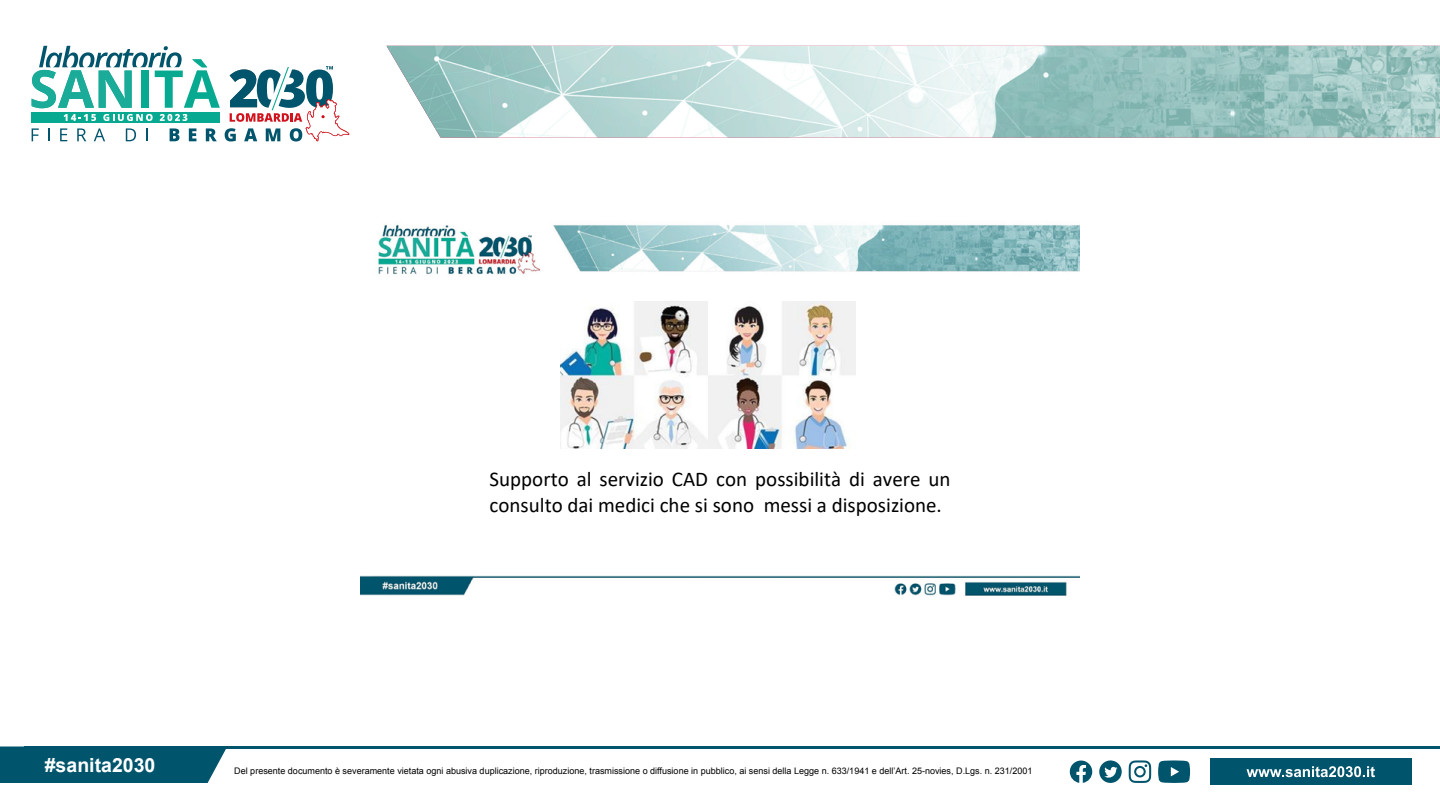
<style>
.page{position:relative;width:1440px;height:810px;background:#fff}
.page>*{position:absolute;margin:0;border:0;box-sizing:border-box;transform-origin:0 0}
.t1{font:21px/25.6px "Calibri";color:#000}
.t2{font:700 19.5px "Arial";color:#fff}
.t3{font:9px "Arial";color:#000}
</style>
<div class="page">
<img style="left:386px;top:46px;width:1054px;height:92px">
<svg style="left:32px;top:46px;width:317px;height:95px"></svg>
<div style="left:0;top:746px;width:226px;height:37px;background:#00546b"></div>
<div style="left:1210px;top:759px;width:201px;height:26px;background:#00546b"></div>
<hr style="left:24px;top:746px;width:1416px;height:3px;background:#00546b">
<svg style="left:1247px;top:766px;width:128px;height:11px"></svg>
<svg style="left:1129px;top:760px;width:22px;height:23px"></svg>
<svg style="left:1158px;top:760px;width:32px;height:23px"></svg>
<svg style="left:1070px;top:761px;width:22px;height:22px"></svg>
<svg style="left:1099px;top:760px;width:23px;height:23px"></svg>
<img style="left:360px;top:224px;width:720px;height:372px">
<img style="left:561px;top:302px;width:294px;height:147px">
<h1 class="t1" style="left:489px;top:466px;width:463px">Supporto al servizio CAD con possibilità di avere un consulto dai medici che si sono messi a disposizione.</h1>
<h2 class="t2" style="left:45px;top:752px;width:112px">#sanita2030</h2>
<p class="t3" style="left:234px;top:765px;width:800px">Del presente documento è severamente vietata ogni abusiva duplicazione, riproduzione, trasmissione o diffusione in pubblico, ai sensi della Legge n. 633/1941 e dell’Art. 25-novies, D.Lgs. n. 231/2001</p>
</div>
